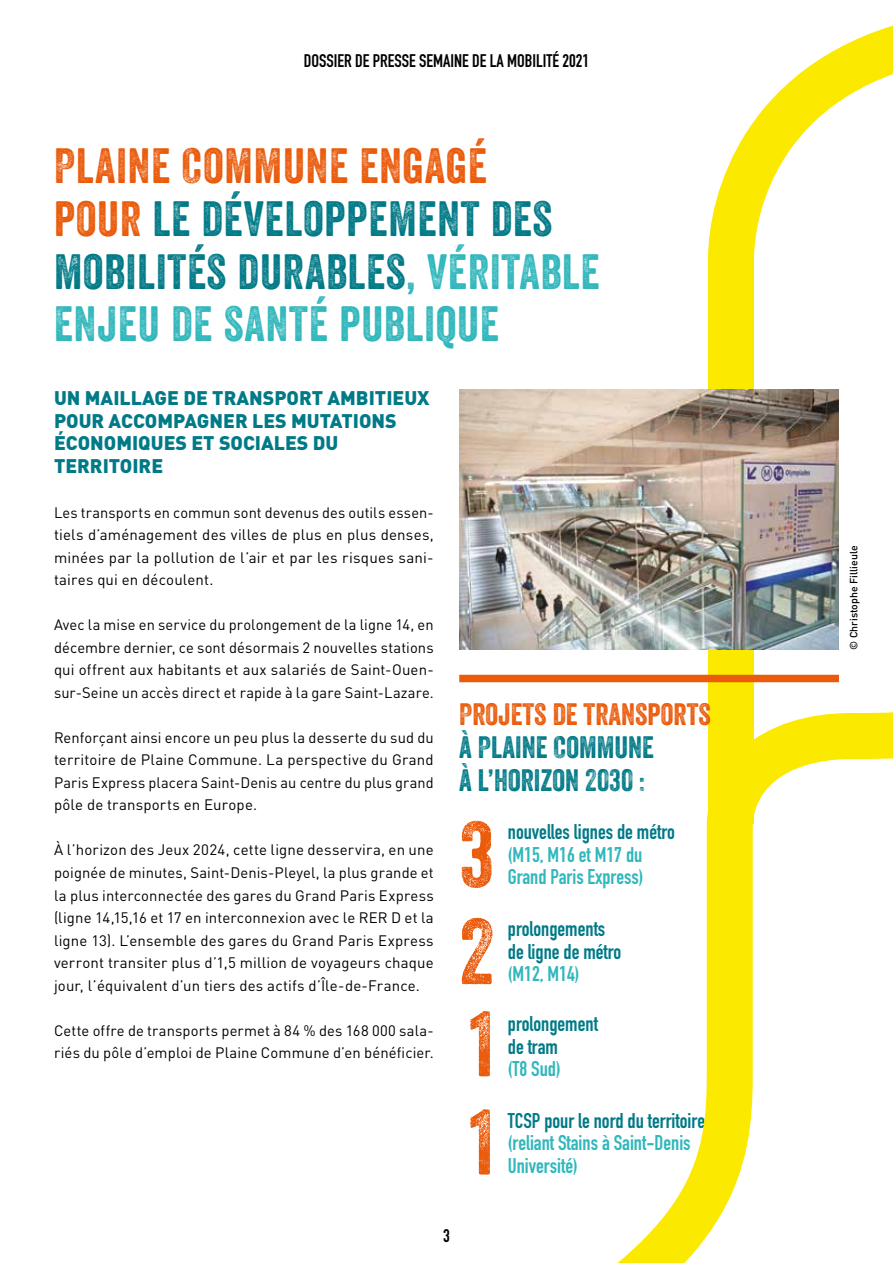
<style>
.page{position:relative;width:893px;height:1263px;background:#fff}
.page>*{position:absolute;margin:0;border:0;box-sizing:border-box;transform-origin:0 0}
.t1{font:89.85px/97.2px "Veneer Two";color:#ea5b0b}
.t2{font:48px/52.5px "Veneer Two";letter-spacing:.02em;color:#007a87}
.t3{font:30px/33px "Veneer Two";color:#007a87}
.t4{font:30px "Veneer Two";color:#ea5b0b}
.t5{font:700 21px/22.5px "DIN Condensed";color:#007a87}
.t6{font:700 21px/22.5px "DIN Condensed";color:#31b7bc}
.t7{font:900 19.5px/22.5px "DIN";color:#007a87}
.t8{font:700 18px "DIN Condensed";color:#000}
.t9{font:15px/22.5px "DIN";letter-spacing:.01em;color:#000;text-align:justify}
.t10{font:500 10.5px "DIN";color:#000}
.s1{color:#ea5b0b}
.s2{color:#31b7bc}
</style>
<div class="page">
<svg style="left:740px;top:25px;width:153px;height:118px"></svg>
<img style="left:459px;top:389px;width:21px;height:261px">
<div style="left:459px;top:675px;width:380px;height:7px;background:#ea5b0b"></div>
<svg style="left:480px;top:143px;width:413px;height:1120px"></svg>
<p class="t8" style="left:304px;top:48px;width:287px">DOSSIER DE PRESSE SEMAINE DE LA MOBILITÉ 2021</p>
<h2 class="t2" style="left:54px;top:140px;width:547px"><span class="s1">PLAINE COMMUNE ENGAGÉ<br>POUR</span> LE DÉVELOPPEMENT DES<br>MOBILITÉS DURABLES<span class="s2">, VÉRITABLE<br>ENJEU DE SANTÉ PUBLIQUE</span></h2>
<h3 class="t7" style="left:54px;top:386px;width:377px">UN MAILLAGE DE TRANSPORT AMBITIEUX<br>POUR ACCOMPAGNER LES MUTATIONS<br>ÉCONOMIQUES ET SOCIALES DU<br>TERRITOIRE</h3>
<p class="t9" style="left:54px;top:501px;width:381px">Les transports en commun sont devenus des outils essen&shy;tiels d’aménagement des villes de plus en plus denses, minées par la pollution de l’air et par les risques sani&shy;taires qui en découlent.</p>
<p class="t9" style="left:54px;top:613px;width:381px">Avec la mise en service du prolongement de la ligne 14, en décembre dernier, ce sont désormais 2 nouvelles stations qui offrent aux habitants et aux salariés de Saint-Ouen&shy;sur-Seine un accès direct et rapide à la gare Saint-Lazare.</p>
<p class="t9" style="left:54px;top:726px;width:381px">Renforçant ainsi encore un peu plus la desserte du sud du territoire de Plaine Commune. La perspective du Grand Paris Express placera Saint-Denis au centre du plus grand pôle de transports en Europe.</p>
<p class="t9" style="left:54px;top:838px;width:381px">À l’horizon des Jeux 2024, cette ligne desservira, en une poignée de minutes, Saint-Denis-Pleyel, la plus grande et la plus interconnectée des gares du Grand Paris Express (ligne 14,15,16 et 17 en interconnexion avec le RER D et la ligne 13). L’ensemble des gares du Grand Paris Express verront transiter plus d’1,5 million de voyageurs chaque jour, l’équivalent d’un tiers des actifs d’Île-de-France.</p>
<p class="t9" style="left:54px;top:1018px;width:381px">Cette offre de transports permet à 84 % des 168 000 sala&shy;riés du pôle d’emploi de Plaine Commune d’en bénéficier.</p>
<h3 class="t4" style="left:459px;top:696px;width:253px">PROJETS DE TRANSPORTS</h3>
<h3 class="t3" style="left:459px;top:730px;width:196px">À PLAINE COMMUNE<br>À L’HORIZON 2030 :</h3>
<h3 class="t5" style="left:508px;top:820px;width:169px">nouvelles lignes de métro</h3>
<h3 class="t6" style="left:508px;top:843px;width:137px">(M15, M16 et M17 du<br>Grand Paris Express)</h3>
<h3 class="t5" style="left:508px;top:917px;width:115px">prolongements de ligne de métro</h3>
<h3 class="t6" style="left:508px;top:962px;width:73px">(M12, M14)</h3>
<h3 class="t5" style="left:508px;top:1012px;width:92px">prolongement de tram</h3>
<h3 class="t6" style="left:508px;top:1057px;width:54px">(T8 Sud)</h3>
<h3 class="t5" style="left:508px;top:1109px;width:199px">TCSP pour le nord du territoire</h3>
<h3 class="t6" style="left:508px;top:1131px;width:184px">(reliant Stains à Saint-Denis<br>Université)</h3>
<h1 class="t1" style="left:459px;top:805px;width:37px">3<br>2</h1>
<h1 class="t1" style="left:469px;top:995px;width:26px">1</h1>
<h1 class="t1" style="left:469px;top:1093px;width:26px">1</h1>
<p class="t8" style="left:443px;top:1224px;width:8px">3</p>
<p class="t10" style="left:847px;top:650px;width:106px;rotate:-90deg">© Christophe Fillieule</p>
</div>
